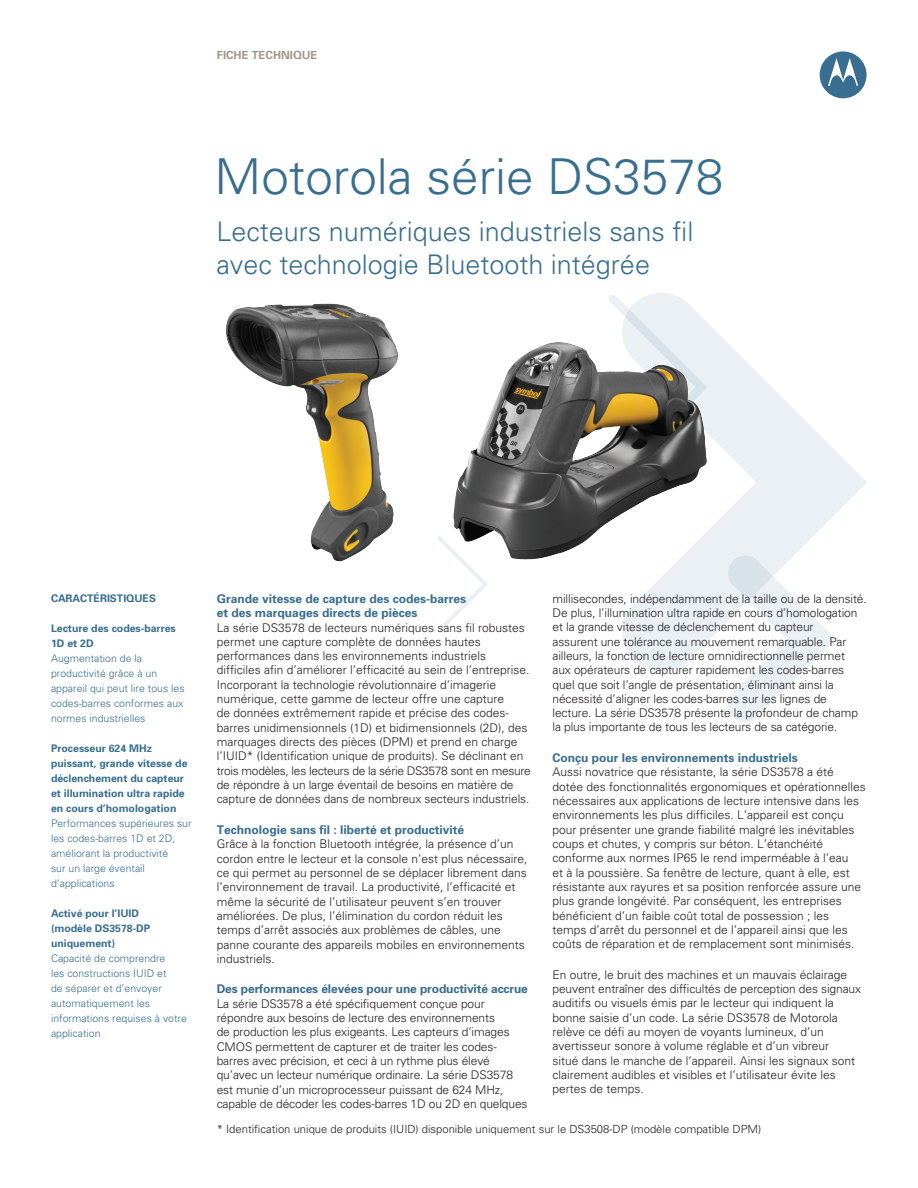
<style>
.page{position:relative;width:918px;height:1188px;background:#fff}
.page>*{position:absolute;margin:0;border:0;box-sizing:border-box;transform-origin:0 0}
.t1{font:300 49.5px "Univers";color:#386e8f}
.t2{font:300 27px/33px "Univers";color:#386e8f}
.t3{font:300 12px/14.4px "Univers";color:#231f20}
.t4{font:700 12px/14.2px "Univers 65";color:#386e8f}
.t5{font:300 11.25px "Univers";color:#231f20}
.t6{font:700 11.25px "Univers 65";color:#a1988a}
.t7{font:300 10.5px/15px "Univers";color:#386e8f}
.t8{font:700 10.5px/15px "Univers 65";color:#386e8f}
</style>
<div class="page">
<svg style="left:622px;top:293px;width:245px;height:379px"></svg>
<svg style="left:438px;top:536px;width:50px;height:96px"></svg>
<svg style="left:726px;top:554px;width:110px;height:168px"></svg>
<svg style="left:609px;top:294px;width:98px;height:32px"></svg>
<svg style="left:820px;top:51px;width:47px;height:47px"></svg>
<img style="left:226px;top:303px;width:173px;height:259px">
<img style="left:444px;top:326px;width:270px;height:252px">
<p class="t6" style="left:217px;top:48px;width:50px">Fiche TECH</p>
<p class="t6" style="left:281px;top:48px;width:36px">NIQUE</p>
<h1 class="t1" style="left:215px;top:147px;width:510px">Motorola série DS3578</h1>
<h2 class="t2" style="left:216px;top:215px;width:479px">Lecteurs numériques industriels sans fil avec technologie Bluetooth intégrée</h2>
<p class="t8" style="left:51px;top:590px;width:107px">CARACTÉRISTIQUES</p>
<p class="t8" style="left:51px;top:620px;width:126px">Lecture des codes-barres<br>1D et 2D</p>
<p class="t7" style="left:51px;top:650px;width:135px">Augmentation de la productivité grâce à un appareil qui peut lire tous les codes-barres conformes aux normes industrielles</p>
<p class="t8" style="left:51px;top:740px;width:138px">Processeur 624 MHz puissant, grande vitesse de déclenchement du capteur et illumination ultra rapide en cours d’homologation</p>
<p class="t7" style="left:51px;top:815px;width:142px">Performances supérieures sur les codes-barres 1D et 2D, améliorant la productivité<br>sur un large éventail d’applications</p>
<p class="t8" style="left:51px;top:905px;width:101px">Activé pour l’IUID (modèle DS3578-DP uniquement)</p>
<p class="t7" style="left:51px;top:950px;width:137px">Capacité de comprendre<br>les constructions IUID et<br>de séparer et d’envoyer automatiquement les informations requises à votre application</p>
<p class="t4" style="left:217px;top:591px;width:251px">Grande vitesse de capture des codes-barres et des marquages directs de pièces</p>
<p class="t3" style="left:217px;top:620px;width:316px">La série DS3578 de lecteurs numériques sans fil robustes permet une capture complète de données hautes performances dans les environnements industriels difficiles afin d’améliorer l’efficacité au sein de l’entreprise.<br>Incorporant la technologie révolutionnaire d’imagerie numérique, cette gamme de lecteur offre une capture<br>de données extrêmement rapide et précise des codes&shy;barres unidimensionnels (1D) et bidimensionnels (2D), des marquages directs des pièces (DPM) et prend en charge l’IUID* (Identification unique de produits). Se déclinant en trois modèles, les lecteurs de la série DS3578 sont en mesure de répondre à un large éventail de besoins en matière de capture de données dans de nombreux secteurs industriels.</p>
<p class="t4" style="left:217px;top:822px;width:249px">Technologie sans fil : liberté et productivité</p>
<p class="t3" style="left:217px;top:837px;width:312px">Grâce à la fonction Bluetooth intégrée, la présence d’un cordon entre le lecteur et la console n’est plus nécessaire, ce qui permet au personnel de se déplacer librement dans l’environnement de travail. La productivité, l’efficacité et même la sécurité de l’utilisateur peuvent s’en trouver améliorées. De plus, l’élimination du cordon réduit les temps d’arrêt associés aux problèmes de câbles, une panne courante des appareils mobiles en environnements industriels.</p>
<p class="t4" style="left:217px;top:982px;width:313px">Des performances élevées pour une productivité accrue</p>
<p class="t3" style="left:217px;top:996px;width:312px">La série DS3578 a été spécifiquement conçue pour répondre aux besoins de lecture des environnements<br>de production les plus exigeants. Les capteurs d’images CMOS permettent de capturer et de traiter les codes&shy;barres avec précision, et ceci à un rythme plus élevé qu’avec un lecteur numérique ordinaire. La série DS3578 est munie d’un microprocesseur puissant de 624 MHz, capable de décoder les codes-barres 1D ou 2D en quelques</p>
<p class="t3" style="left:553px;top:591px;width:316px">millisecondes, indépendamment de la taille ou de la densité.<br>De plus, l’illumination ultra rapide en cours d’homologation et la grande vitesse de déclenchement du capteur<br>assurent une tolérance au mouvement remarquable. Par ailleurs, la fonction de lecture omnidirectionnelle permet<br>aux opérateurs de capturer rapidement les codes-barres quel que soit l’angle de présentation, éliminant ainsi la nécessité d’aligner les codes-barres sur les lignes de lecture. La série DS3578 présente la profondeur de champ la plus importante de tous les lecteurs de sa catégorie.</p>
<p class="t4" style="left:553px;top:750px;width:247px">Conçu pour les environnements industriels</p>
<p class="t3" style="left:553px;top:765px;width:315px">Aussi novatrice que résistante, la série DS3578 a été dotée des fonctionnalités ergonomiques et opérationnelles nécessaires aux applications de lecture intensive dans les environnements les plus difficiles. L’appareil est conçu pour présenter une grande fiabilité malgré les inévitables coups et chutes, y compris sur béton. L’étanchéité conforme aux normes IP65 le rend imperméable à l’eau<br>et à la poussière. Sa fenêtre de lecture, quant à elle, est résistante aux rayures et sa position renforcée assure une plus grande longévité. Par conséquent, les entreprises bénéficient d’un faible coût total de possession ; les temps d’arrêt du personnel et de l’appareil ainsi que les coûts de réparation et de remplacement sont minimisés.</p>
<p class="t3" style="left:552px;top:967px;width:310px">En outre, le bruit des machines et un mauvais éclairage peuvent entraîner des difficultés de perception des signaux auditifs ou visuels émis par le lecteur qui indiquent la bonne saisie d’un code. La série DS3578 de Motorola relève ce défi au moyen de voyants lumineux, d’un avertisseur sonore à volume réglable et d’un vibreur<br>situé dans le manche de l’appareil. Ainsi les signaux sont clairement audibles et visibles et l’utilisateur évite les pertes de temps.</p>
<p class="t5" style="left:217px;top:1123px;width:546px">* Identification unique de produits (IUID) disponible uniquement sur le DS3508-DP (modèle compatible DPM)</p>
</div>
